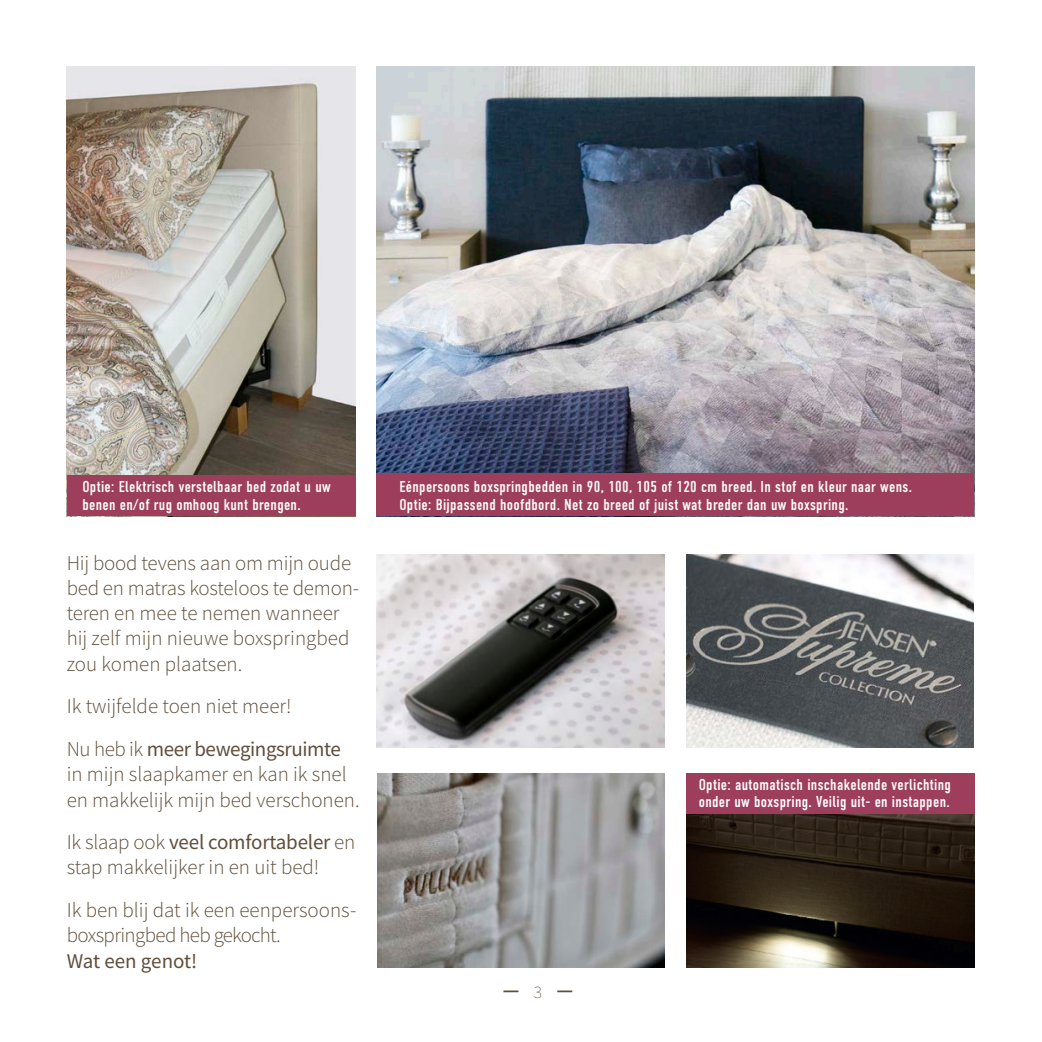
<style>
.page{position:relative;width:1042px;height:1042px;background:#fff}
.page>*{position:absolute;margin:0;border:0;box-sizing:border-box;transform-origin:0 0}
.Body_Text_-_Justifie{font:300 21px/25.2px "Source Sans Pro";color:#5f4e3a}
.t1{font:200 17.5px "Source Sans Pro";color:#5f4e3a}
.Byline_Text{font:15.75px/17.5px "DIN Condensed";letter-spacing:.02em;color:#fff}
.s1{font-weight:400}
</style>
<div class="page">
<img style="left:67px;top:67px;width:289px;height:408px">
<img style="left:377px;top:67px;width:597px;height:407px">
<img style="left:687px;top:814px;width:287px;height:153px">
<img style="left:377px;top:554px;width:288px;height:194px">
<img style="left:377px;top:773px;width:288px;height:194px">
<img style="left:686px;top:554px;width:288px;height:194px">
<svg style="left:503px;top:990px;width:15px;height:2px"></svg>
<svg style="left:557px;top:990px;width:15px;height:2px"></svg>
<div style="left:67px;top:475px;width:289px;height:41px;background:#9e3e5d"></div>
<div style="left:686px;top:773px;width:288px;height:41px;background:#9e3e5d"></div>
<div style="left:377px;top:474px;width:597px;height:42px;background:#9e3e5d"></div>
<p class="Byline_Text" style="left:82px;top:478px;width:250px">Optie: Elektrisch verstelbaar bed zodat u uw</p>
<p class="Byline_Text" style="left:82px;top:496px;width:220px">benen en/of rug omhoog kunt brengen.</p>
<p class="Body_Text_-_Justifie" style="left:67px;top:550px;width:294px">Hij bood tevens aan om mijn oude bed en matras kosteloos te demon&shy;teren en mee te nemen wanneer hij zelf mijn nieuwe boxspringbed zou komen plaatsen.</p>
<p class="Body_Text_-_Justifie" style="left:67px;top:694px;width:226px">Ik twijfelde toen niet meer!</p>
<p class="Body_Text_-_Justifie" style="left:67px;top:736px;width:294px">Nu heb ik <span class="s1">meer bewegingsruimte </span>in mijn slaapkamer en kan ik snel en makkelijk mijn bed verschonen.</p>
<p class="Body_Text_-_Justifie" style="left:67px;top:829px;width:290px">Ik slaap ook <span class="s1">veel comfortabeler</span> en stap makkelijker in en uit bed!</p>
<p class="Body_Text_-_Justifie" style="left:67px;top:897px;width:291px">Ik ben blij dat ik een eenpersoons&shy;boxspringbed heb gekocht.<br><span class="s1">Wat een genot!</span></p>
<p class="Byline_Text" style="left:399px;top:478px;width:514px">Eénpersoons boxspringbedden in 90, 100, 105 of 120 cm breed. In stof en kleur naar wens.<br>Optie: Bijpassend hoofdbord. Net zo breed of juist wat breder dan uw boxspring.</p>
<p class="t1" style="left:534px;top:981px;width:10px">3</p>
<p class="Byline_Text" style="left:699px;top:776px;width:254px">Optie: automatisch inschakelende verlichting onder uw boxspring. Veilig uit- en instappen.</p>
</div>
